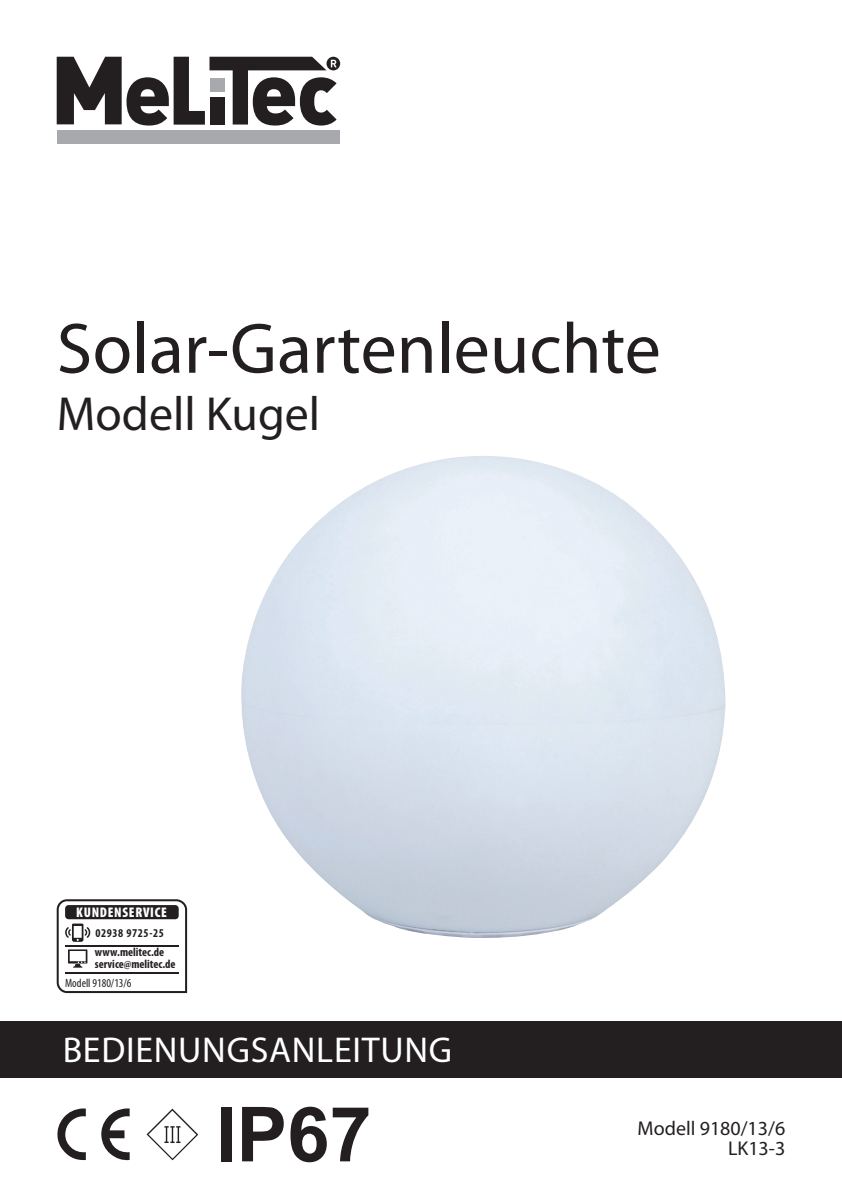
<style>
.page{position:relative;width:842px;height:1191px;background:#fff}
.page>*{position:absolute;margin:0;border:0;box-sizing:border-box;transform-origin:0 0}
.t1{font:700 76px "Arial";color:#231f20}
.t2{font:72px "Myriad Pro";color:#231f20}
.t3{font:48px "Myriad Pro";color:#231f20}
.t4{font:36px "Myriad Pro";letter-spacing:.02em;color:#fff}
.t5{font:20px/20px "Myriad Pro";color:#231f20;text-align:right}
.t6{font:900 condensed 14px "Myriad Pro";letter-spacing:.05em;color:#fff}
.t7{font:700 condensed 12px/19px "Myriad Pro";letter-spacing:.025em;color:#231f20}
.t8{font:700 condensed 12px "Myriad Pro";color:#231f20}
.t9{font:condensed 12px "Myriad Pro";color:#231f20}
</style>
<div class="page">
<div style="left:0;top:1020px;width:842px;height:57px;background:#231f20"></div>
<svg style="left:57px;top:1108px;width:73px;height:52px"></svg>
<svg style="left:147px;top:1108px;width:51px;height:52px"></svg>
<svg style="left:57px;top:899px;width:130px;height:94px"></svg>
<div style="left:65px;top:905px;width:114px;height:14px;background:#231f20;border-radius:3px"></div>
<div style="left:57px;top:130px;width:282px;height:14px;background:#a8a9ad"></div>
<svg style="left:57px;top:57px;width:283px;height:69px"></svg>
<h2 class="t2" style="left:57px;top:309px;width:606px">Solar-Gartenleuchte</h2>
<h3 class="t3" style="left:57px;top:388px;width:265px">Modell Kugel</h3>
<p class="t6" style="left:76px;top:904px;width:92px">KUNDENSERVICE</p>
<p class="t7" style="left:95px;top:923px;width:71px">02938 9725-25 www.melitec.de</p>
<p class="t8" style="left:95px;top:957px;width:82px">service@melitec.de</p>
<p class="t9" style="left:65px;top:976px;width:68px">Modell 9180/13/6</p>
<h3 class="t4" style="left:63px;top:1030px;width:391px">BEDIENUNGSANLEITUNG</h3>
<h1 class="t1" style="left:215px;top:1081px;width:158px">IP67</h1>
<h3 class="t5" style="left:638px;top:1119px;width:149px">Modell 9180/13/6<br>LK13-3</h3>
</div>
